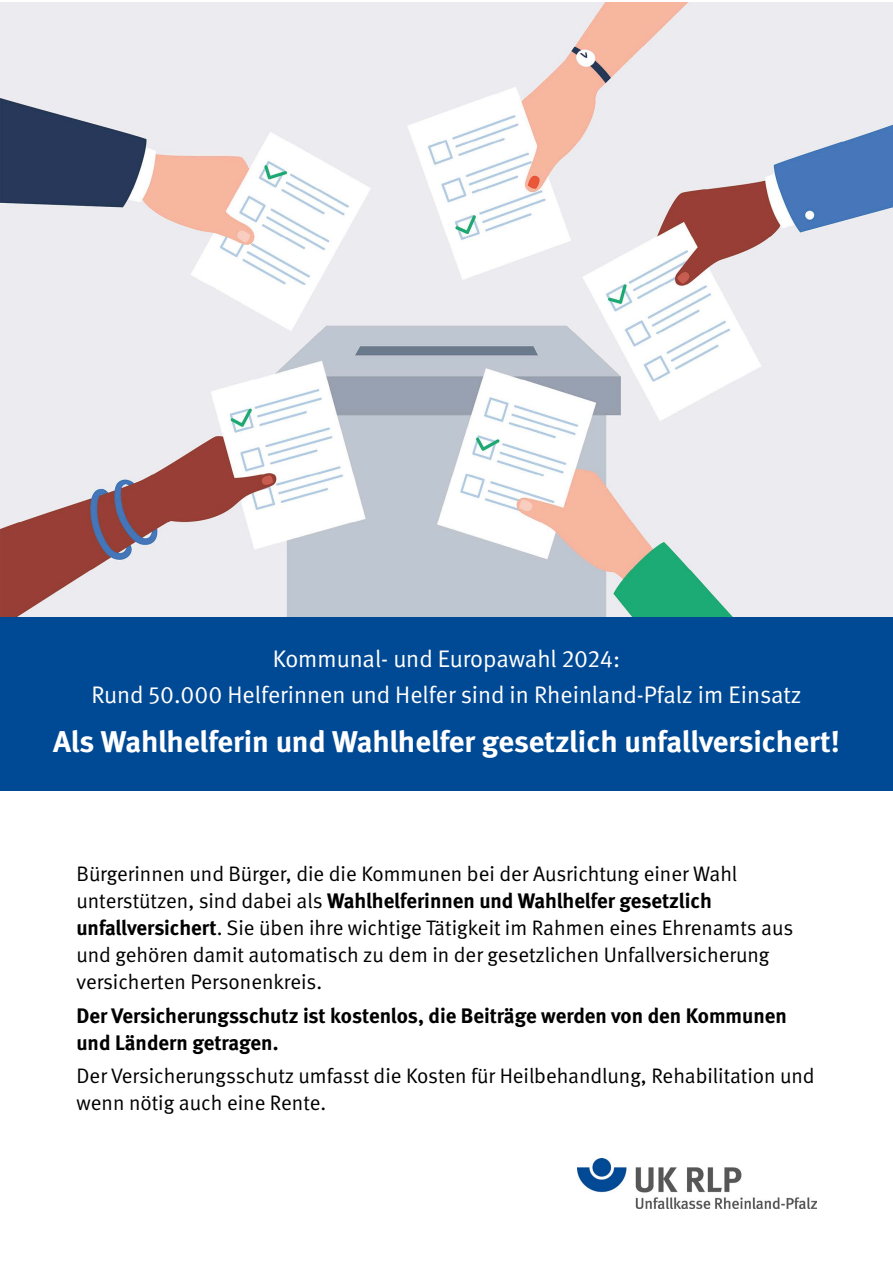
<style>
.page{position:relative;width:893px;height:1263px;background:#fff}
.page>*{position:absolute;margin:0;border:0;box-sizing:border-box;transform-origin:0 0}
.Übersschrift_2{font:700 30px "DGUV Meta";letter-spacing:-.005em;color:#fff}
.Überschrift_H1{font:24px "DGUV Meta";color:#fff}
.Fliesstext{font:21px/27px "DGUV Meta";color:#000}
.Fliesstext-2{font:700 21px/27px "DGUV Meta";color:#000}
.s1{font-weight:700}
</style>
<div class="page">
<div style="left:0;top:617px;width:893px;height:119px;background:#004994"></div>
<img style="left:0;top:2px;width:893px;height:615px">
<div style="left:0;top:716px;width:893px;height:75px;background:#004994"></div>
<img style="left:578px;top:1158px;width:238px;height:51px">
<h1 class="Überschrift_H1" style="left:273px;top:645px;width:349px">Kommunal- und Europawahl 2024:</h1>
<h1 class="Überschrift_H1" style="left:91px;top:681px;width:712px">Rund 50.000 Helferinnen und Helfer sind in Rheinland-Pfalz im Einsatz</h1>
<h2 class="Übersschrift_2" style="left:53px;top:723px;width:788px">Als Wahlhelferin und Wahlhelfer gesetzlich unfallversichert!</h2>
<p class="Fliesstext" style="left:77px;top:861px;width:718px">Bürgerinnen und Bürger, die die Kommunen bei der Ausrichtung einer Wahl unterstützen, sind dabei als <span class="s1">Wahlhelferinnen und Wahlhelfer gesetzlich unfallversichert</span>. Sie üben ihre wichtige Tätigkeit im Rahmen eines Ehrenamts aus und gehören damit automatisch zu dem in der gesetzlichen Unfallversicherung versicherten Personenkreis.</p>
<p class="Fliesstext-2" style="left:77px;top:1002px;width:712px">Der Versicherungsschutz ist kostenlos, die Beiträge werden von den Kommunen und Ländern getragen.</p>
<p class="Fliesstext" style="left:77px;top:1063px;width:740px">Der Versicherungsschutz umfasst die Kosten für Heilbehandlung, Rehabilitation und wenn nötig auch eine Rente.</p>
</div>
